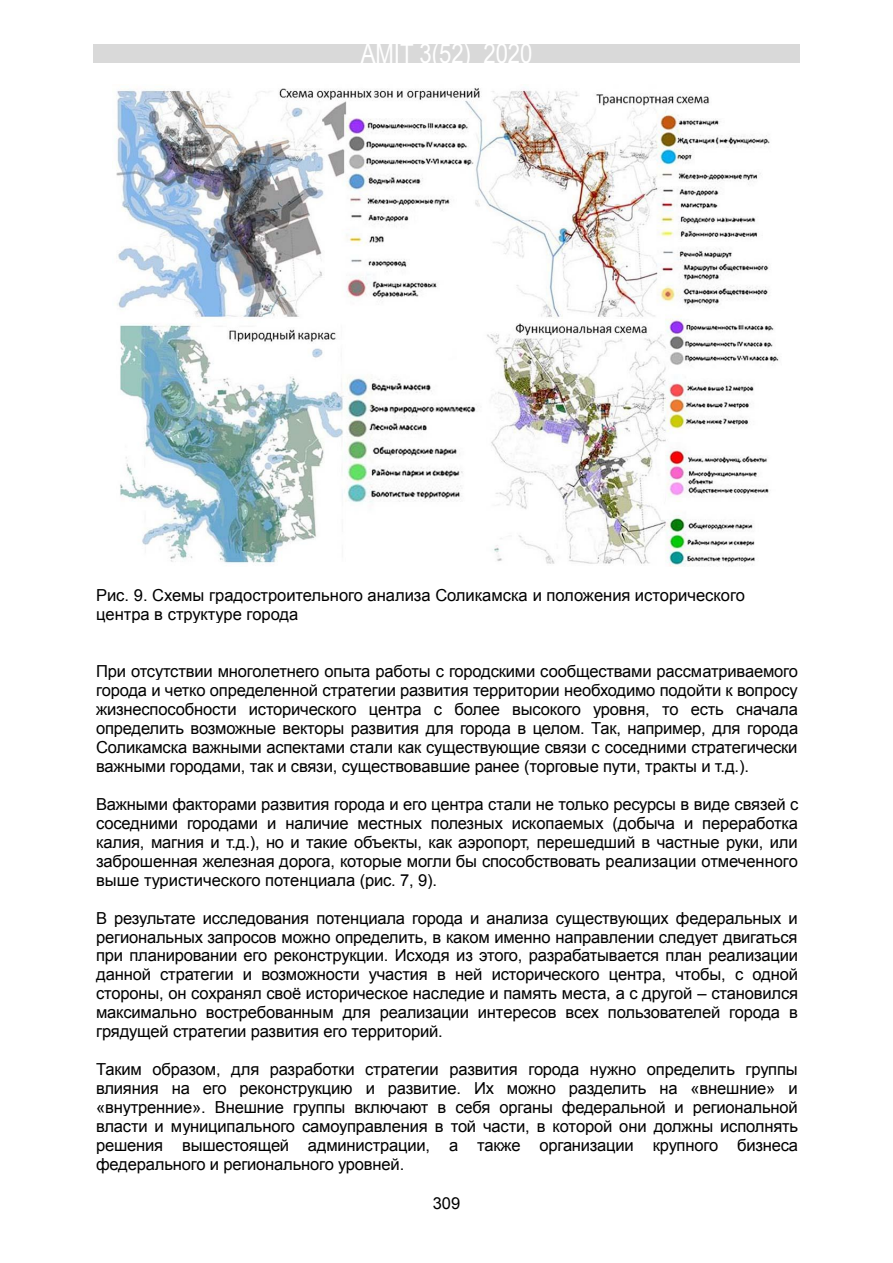
<style>
.page{position:relative;width:893px;height:1263px;background:#fff}
.page>*{position:absolute;margin:0;border:0;box-sizing:border-box;transform-origin:0 0}
.t1{font:27px "Arial Narrow";color:#fff}
.t2{font:16.5px/18.9px "Arial";letter-spacing:-.01em;color:#000;text-align:justify}
.t3{font:16.5px "Arial";color:#000}
.s1{font-style:inherit}
</style>
<div class="page">
<div style="left:93px;top:44px;width:707px;height:19px;background:#d9d9d9"></div>
<img style="left:116px;top:88px;width:663px;height:478px">
<h1 class="t1" style="left:361px;top:34px;width:173px">AMIT 3(52) 2020</h1>
<p class="t2" style="left:96px;top:586px;width:650px">Рис. 9. Схемы градостроительного анализа Соликамска и положения исторического центра в структуре города</p>
<p class="t2" style="left:96px;top:662px;width:704px">При отсутствии многолетнего опыта работы с городскими сообществами рассматриваемого города и четко определенной стратегии развития территории необходимо подойти к вопросу жизнеспособности исторического центра с более высокого уровня, то есть сначала определить возможные векторы развития для города в целом. Так, например, для города Соликамска важными аспектами стали как существующие связи с соседними стратегически важными городами, так и связи, существовавшие ранее (торговые пути, тракты и т.д.).</p>
<p class="t2" style="left:96px;top:795px;width:704px">Важными факторами развития города и его центра стали не только ресурсы в виде связей с соседними городами и наличие местных полезных ископаемых (добыча и переработка калия, магния и т.д.), но и такие объекты, как аэропорт, перешедший в частные руки, или заброшенная железная дорога, которые могли бы способствовать реализации отмеченного выше туристического потенциала (рис. 7, 9).</p>
<p class="t2" style="left:96px;top:908px;width:703px">В результате исследования потенциала города и анализа существующих федеральных и региональных запросов можно определить, в каком именно направлении следует двигаться при планировании его реконструкции. Исходя из этого, разрабатывается план реализации данной стратегии и возможности участия в ней исторического центра, чтобы, с одной стороны, он сохранял своё историческое наследие и память места, а с другой – становился максимально востребованным для реализации интересов всех пользователей города в грядущей стратегии развития его территорий.</p>
<p class="t2" style="left:96px;top:1060px;width:703px">Таким образом, для разработки стратегии развития города нужно определить группы влияния на его реконструкцию и развитие. Их можно разделить на «внешние» и «внутренние». Внешние группы включают в себя органы федеральной и региональной власти и муниципального самоуправления в той части, в которой они должны исполнять решения вышестоящей администрации, а также организации крупного бизнеса федерального и регионального уровней<span class="s1">.</span></p>
<p class="t3" style="left:433px;top:1192px;width:29px">309</p>
</div>
